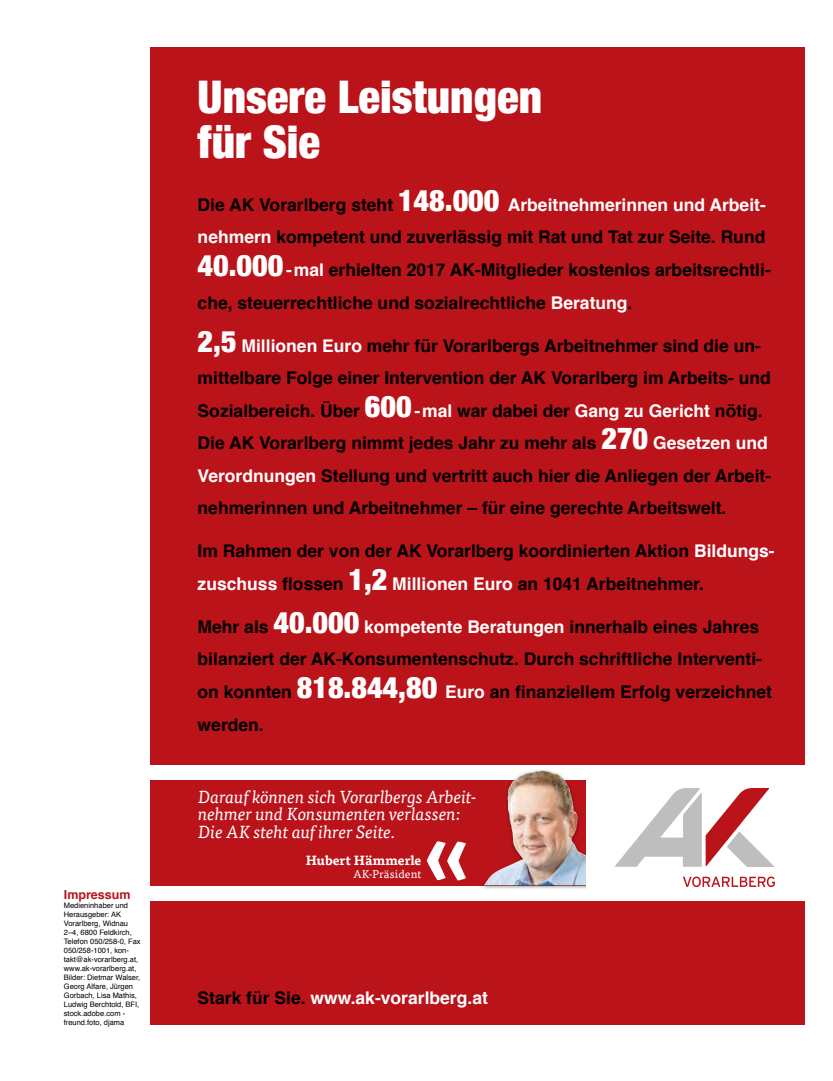
<style>
.page{position:relative;width:833px;height:1081px;background:#fff}
.page>*{position:absolute;margin:0;border:0;box-sizing:border-box;transform-origin:0 0}
.t1{font:900 condensed 45px/45px "Helvetica Neue";color:#fff}
.t2{font:700 17.5px/32.5px "Helvetica";color:#000}
.t3{font:italic 17.5px/17.5px "Tisa Pro";letter-spacing:-.01em;color:#fff}
.t4{font:700 17.5px "Helvetica";color:#fff}
.t5{font:700 13.12px "Tisa Pro";letter-spacing:-.005em;color:#fff}
.t6{font:700 12.5px "Helvetica";color:#ba131a}
.t7{font:11.25px "Tisa Pro";letter-spacing:.015em;color:#fff}
.t8{font:7.5px/9px "Helvetica";color:#000}
.s1{font-family:"Helvetica Neue";font-weight:900;font-stretch:condensed;font-size:30px;color:#fff}
.s2{color:#fff}
.s3{color:#000}
</style>
<div class="page">
<div style="left:150px;top:47px;width:655px;height:977px;background:#ba131a"></div>
<div style="left:136px;top:765px;width:676px;height:135px;background:#fff"></div>
<div style="left:150px;top:780px;width:441px;height:105px;background:#ba131a"></div>
<div style="left:481px;top:768px;width:113px;height:121px;background:#000;opacity:.4"></div>
<img style="left:505px;top:771px;width:35px;height:96px">
<div style="left:586px;top:773px;width:202px;height:116px;background:#fff"></div>
<svg style="left:615px;top:788px;width:159px;height:79px"></svg>
<svg style="left:683px;top:876px;width:92px;height:11px"></svg>
<p class="t6" style="left:64px;top:884px;width:68px">Impressum</p>
<p class="t8" style="left:64px;top:901px;width:66px">Medieninhaber und<br>Herausgeber: AK</p>
<p class="t8" style="left:64px;top:919px;width:78px">Vorarlberg, Widnau<br>2–4, 6800 Feldkirch,<br>Telefon 050/258-0, Fax<br>050/258-1001, kon&shy;takt@ak-vorarlberg.at, www.ak-vorarlberg.at,<br>Bilder: Dietmar Walser,<br>Georg Alfare, Jürgen<br>Gorbach, Lisa Mathis,<br>Ludwig Berchtold, BFI, stock.adobe.com - freund.foto, djama</p>
<h1 class="t1" style="left:198px;top:72px;width:346px">Unsere Leistungen für Sie</h1>
<p class="t2" style="left:198px;top:189px;width:575px">Die AK Vorarlberg steht <span class="s1">148.000</span> <span class="s2">Arbeitnehmerinnen und Arbeit&shy;nehmern</span> kompetent und zuverlässig mit Rat und Tat zur Seite. Rund <span class="s1">40.000</span> <span class="s2">-mal</span> erhielten 2017 AK-Mitglieder kostenlos arbeitsrechtli&shy;che, steuerrechtliche und sozialrechtliche <span class="s2">Beratung</span>.</p>
<p class="t2" style="left:198px;top:329px;width:575px"><span class="s1">2,5</span> <span class="s2">Millionen Euro</span> mehr für Vorarlbergs Arbeitnehmer sind die un&shy;mittelbare Folge einer Intervention der AK Vorarlberg im Arbeits- und Sozialbereich. Über <span class="s1">600</span> <span class="s2">-mal</span> war dabei der <span class="s2">Gang zu Gericht</span> nötig.<br>Die AK Vorarlberg nimmt jedes Jahr zu mehr als <span class="s1">270</span> <span class="s2">Gesetzen und Verordnungen</span> Stellung und vertritt auch hier die Anliegen der Arbeit&shy;nehmerinnen und Arbeitnehmer – für eine gerechte Arbeitswelt.</p>
<p class="t2" style="left:198px;top:535px;width:578px">Im Rahmen der von der AK Vorarlberg koordinierten Aktion <span class="s2">Bildungs&shy;zuschuss</span> flossen <span class="s1">1,2</span> <span class="s2">Millionen Euro</span> an 1041 Arbeitnehmer.</p>
<p class="t2" style="left:198px;top:611px;width:576px">Mehr als <span class="s1">40.000</span> <span class="s2">kompetente Beratungen</span> innerhalb eines Jahres bilanziert der AK-Konsumentenschutz. Durch schriftliche Interventi&shy;on konnten <span class="s1">818.844,80</span> <span class="s2">Euro</span> an finanziellem Erfolg verzeichnet werden.</p>
<p class="t3" style="left:198px;top:787px;width:280px">Darauf können sich Vorarlbergs Arbeit&shy;nehmer und Konsumenten verlassen:<br>Die AK steht auf ihrer Seite.</p>
<p class="t5" style="left:306px;top:850px;width:117px">Hubert Hämmerle</p>
<p class="t7" style="left:353px;top:866px;width:70px">AK-Präsident</p>
<p class="t4" style="left:198px;top:984px;width:292px"><span class="s3">Stark für Sie.</span> www.ak-vorarlberg.at</p>
</div>
